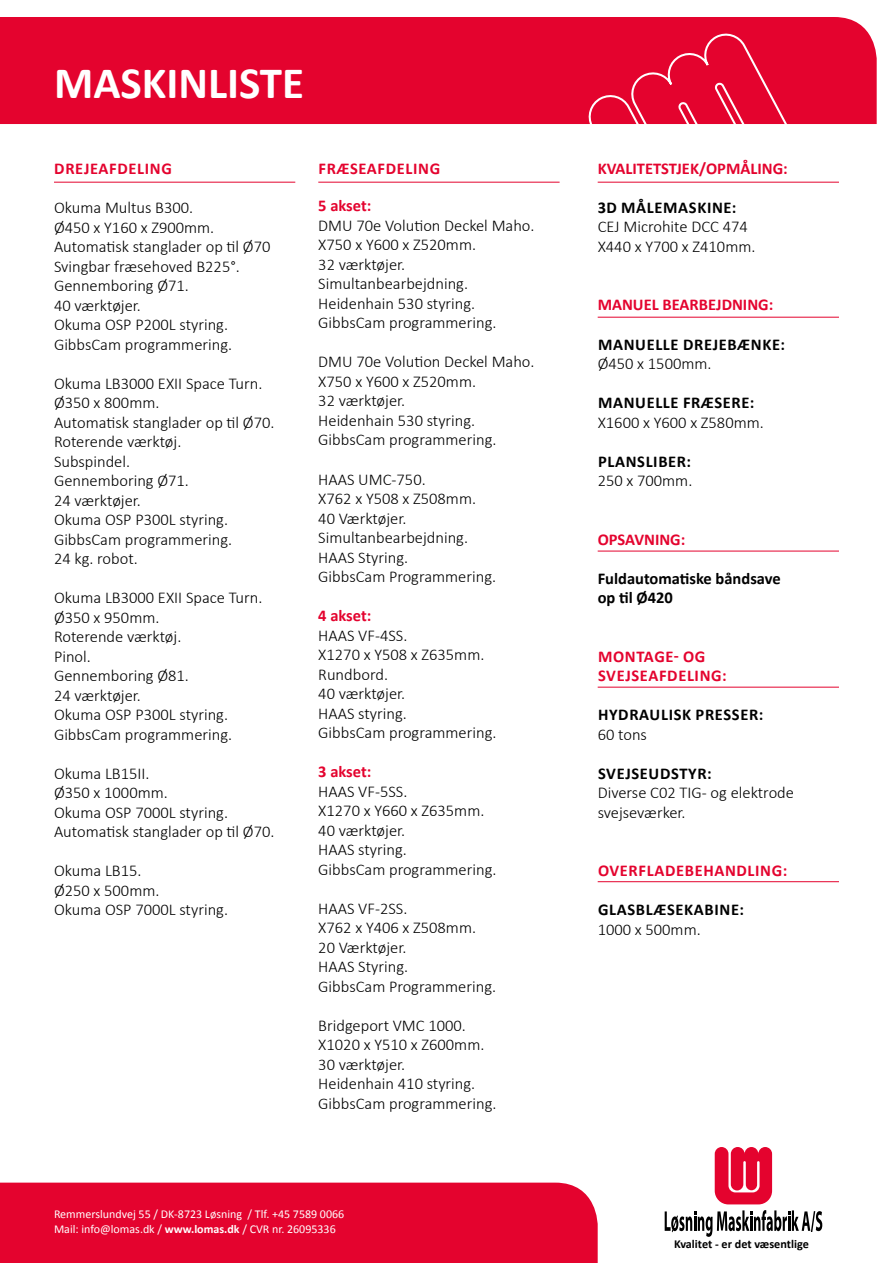
<style>
.page{position:relative;width:893px;height:1263px;background:#fff}
.page>*{position:absolute;margin:0;border:0;box-sizing:border-box;transform-origin:0 0}
.t1{font:700 45px "Calibri";color:#fff}
.t2{font:300 16.5px/19.5px "Calibri";color:#000}
.t3{font:700 16.5px "Calibri";letter-spacing:.04em;color:#000}
.t4{font:700 16.5px/19.5px "Calibri";letter-spacing:.025em;color:#e4032e}
.t5{font:700 16.5px "Calibri";color:#e4032e}
.t6{font:700 16.5px/19.5px "Calibri";color:#000}
.t7{font:700 12.15px "Calibri";color:#000}
.t8{font:12px/15px "Calibri";color:#fff}
.s1{font-weight:700}
</style>
<div class="page">
<div style="left:0;top:17px;width:877px;height:107px;background:#e4032e"></div>
<div style="left:0;top:1182px;width:598px;height:81px;background:#e4032e"></div>
<svg style="left:715px;top:1147px;width:57px;height:57px;background:#e7274b"></svg>
<svg style="left:665px;top:1210px;width:157px;height:27px"></svg>
<hr style="left:54px;top:182px;width:241px;height:1px;background:#e4032e">
<hr style="left:598px;top:182px;width:241px;height:1px;background:#e4032e">
<hr style="left:598px;top:317px;width:241px;height:1px;background:#e4032e">
<hr style="left:598px;top:551px;width:241px;height:1px;background:#e4032e">
<hr style="left:598px;top:687px;width:241px;height:1px;background:#e4032e">
<svg style="left:587px;top:32px;width:220px;height:92px;background:#e50f38"></svg>
<hr style="left:598px;top:881px;width:241px;height:1px;background:#e4032e">
<hr style="left:318px;top:182px;width:242px;height:1px;background:#e4032e">
<h1 class="t1" style="left:54px;top:55px;width:252px">MASKINLISTE</h1>
<p class="t4" style="left:54px;top:158px;width:119px">DREJEAFDELING</p>
<p class="t2" style="left:54px;top:198px;width:218px">Okuma Multus B300.<br>Ø450 x Y160 x Z900mm.<br>Automatisk stanglader op til Ø70<br>Svingbar fræsehoved B225°.<br>Gennemboring Ø71.<br>40 værktøjer.<br>Okuma OSP P200L styring.<br>GibbsCam programmering.</p>
<p class="t2" style="left:54px;top:373px;width:222px">Okuma LB3000 EXII Space Turn.<br>Ø350 x 800mm.<br>Automatisk stanglader op til Ø70.<br>Roterende værktøj.<br>Subspindel.<br>Gennemboring Ø71.<br>24 værktøjer.<br>Okuma OSP P300L styring.<br>GibbsCam programmering.<br>24 kg. robot.</p>
<p class="t2" style="left:54px;top:588px;width:210px">Okuma LB3000 EXII Space Turn.<br>Ø350 x 950mm.<br>Roterende værktøj.<br>Pinol.<br>Gennemboring Ø81.<br>24 værktøjer.<br>Okuma OSP P300L styring.<br>GibbsCam programmering.</p>
<p class="t2" style="left:54px;top:763px;width:222px">Okuma LB15II.<br>Ø350 x 1000mm.<br>Okuma OSP 7000L styring.<br>Automatisk stanglader op til Ø70.</p>
<p class="t2" style="left:54px;top:861px;width:176px">Okuma LB15.<br>Ø250 x 500mm.<br>Okuma OSP 7000L styring.</p>
<p class="t4" style="left:319px;top:158px;width:123px">FRÆSEAFDELING</p>
<p class="t4" style="left:318px;top:195px;width:55px">5 akset:</p>
<p class="t2" style="left:318px;top:216px;width:218px">DMU 70e Volution Deckel Maho.<br>X750 x Y600 x Z520mm.<br>32 værktøjer.<br>Simultanbearbejdning.<br>Heidenhain 530 styring.<br>GibbsCam programmering.</p>
<p class="t2" style="left:318px;top:352px;width:218px">DMU 70e Volution Deckel Maho.<br>X750 x Y600 x Z520mm.<br>32 værktøjer.<br>Heidenhain 530 styring.<br>GibbsCam programmering.</p>
<p class="t2" style="left:318px;top:469px;width:179px">HAAS UMC-750.<br>X762 x Y508 x Z508mm.<br>40 Værktøjer.<br>Simultanbearbejdning.<br>HAAS Styring.<br>GibbsCam Programmering.</p>
<p class="t4" style="left:318px;top:605px;width:55px">4 akset:</p>
<p class="t2" style="left:318px;top:625px;width:180px">HAAS VF-4SS.<br>X1270 x Y508 x Z635mm.<br>Rundbord.<br>40 værktøjer.<br>HAAS styring.<br>GibbsCam programmering.</p>
<p class="t4" style="left:318px;top:761px;width:55px">3 akset:</p>
<p class="t2" style="left:318px;top:781px;width:180px">HAAS VF-5SS.<br>X1270 x Y660 x Z635mm.<br>40 værktøjer.<br>HAAS styring.<br>GibbsCam programmering.</p>
<p class="t2" style="left:318px;top:898px;width:179px">HAAS VF-2SS.<br>X762 x Y406 x Z508mm.<br>20 Værktøjer.<br>HAAS Styring.<br>GibbsCam Programmering.</p>
<p class="t2" style="left:318px;top:1015px;width:180px">Bridgeport VMC 1000.<br>X1020 x Y510 x Z600mm.<br>30 værktøjer.<br>Heidenhain 410 styring.<br>GibbsCam programmering.</p>
<p class="t8" style="left:54px;top:1206px;width:292px">Remmerslundvej 55 / DK-8723 Løsning / Tlf. +45 7589 0066<br>Mail: info@lomas.dk / <span class="s1">www.lomas.dk</span> / CVR nr. 26095336</p>
<p class="t5" style="left:598px;top:158px;width:192px">KVALITETSTJEK/OPMÅLING:</p>
<p class="t3" style="left:598px;top:197px;width:140px">3D MÅLEMASKINE:</p>
<p class="t2" style="left:598px;top:217px;width:159px">CEJ Microhite DCC 474<br>X440 x Y700 x Z410mm.</p>
<p class="t5" style="left:598px;top:295px;width:177px">MANUEL BEARBEJDNING:</p>
<p class="t3" style="left:598px;top:334px;width:188px">MANUELLE DREJEBÆNKE:</p>
<p class="t2" style="left:598px;top:354px;width:115px">Ø450 x 1500mm.</p>
<p class="t3" style="left:598px;top:392px;width:158px">MANUELLE FRÆSERE:</p>
<p class="t2" style="left:598px;top:412px;width:168px">X1600 x Y600 x Z580mm.</p>
<p class="t3" style="left:598px;top:451px;width:95px">PLANSLIBER:</p>
<p class="t2" style="left:598px;top:471px;width:96px">250 x 700mm.</p>
<p class="t5" style="left:598px;top:529px;width:89px">OPSAVNING:</p>
<p class="t6" style="left:598px;top:567px;width:185px">Fuldautomatiske båndsave op til Ø420</p>
<p class="t4" style="left:598px;top:645px;width:130px">MONTAGE- OG<br>SVEJSEAFDELING:</p>
<p class="t3" style="left:598px;top:704px;width:167px">HYDRAULISK PRESSER:</p>
<p class="t2" style="left:598px;top:724px;width:51px">60 tons</p>
<p class="t3" style="left:598px;top:763px;width:115px">SVEJSEUDSTYR:</p>
<p class="t2" style="left:598px;top:783px;width:198px">Diverse C02 TIG- og elektrode svejseværker.</p>
<p class="t4" style="left:598px;top:860px;width:191px">OVERFLADEBEHANDLING:</p>
<p class="t3" style="left:598px;top:899px;width:147px">GLASBLÆSEKABINE:</p>
<p class="t2" style="left:598px;top:919px;width:105px">1000 x 500mm.</p>
<p class="t7" style="left:674px;top:1236px;width:136px">Kvalitet - er det væsentlige</p>
</div>
